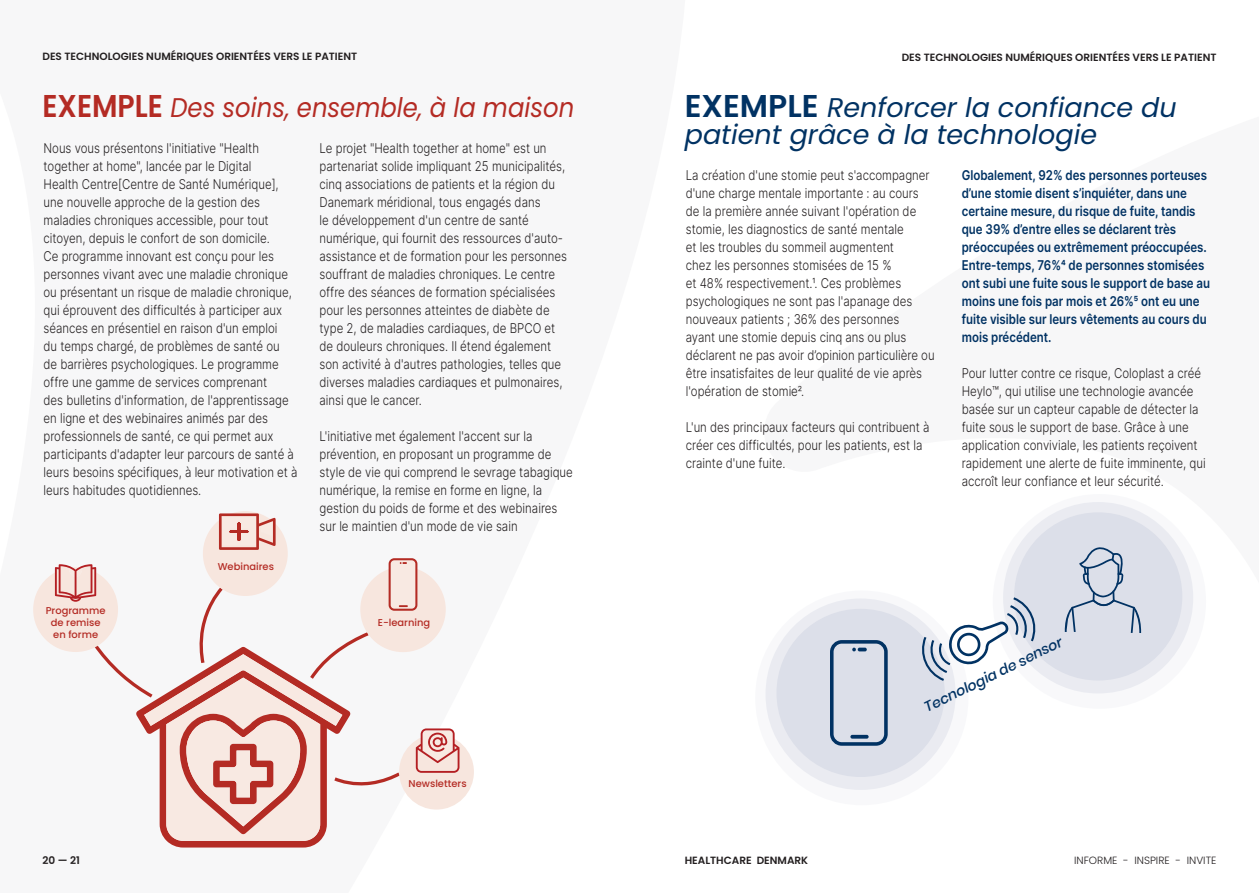
<style>
.page{position:relative;width:1259px;height:893px;background:#fff}
.page>*{position:absolute;margin:0;border:0;box-sizing:border-box;transform-origin:0 0}
.Rubrik_21{font:italic 27px/27px "Poppins";color:#013263}
.Rubrik_21-2{font:italic 27px "Poppins";color:#b42b24;scale:.9 1}
.t1{font:italic 500 14.25px "Poppins";color:#013263}
.Brød{font:300 13.5px/18px "Inter";color:#231f20;scale:.85 1}
.Brød-2{font:600 13.5px/18px "Inter";color:#013263;scale:.85 1}
.Paginering__footer__header_-_bold{font:600 10.5px "Poppins";color:#231f20}
.t2{font:300 10.5px "Poppins";color:#231f20}
.t3{font:500 9.9px/11.9px "Poppins";color:#b42b24;text-align:center}
.s1{font-weight:600;font-style:normal;font-size:31.5px}
</style>
<div class="page">
<div style="left:992px;top:494px;width:214px;height:215px;background:#f8f8fa;border-radius:50%"></div>
<div style="left:1003px;top:502px;width:190px;height:191px;background:#eaebf1;border-radius:50%"></div>
<div style="left:1014px;top:512px;width:168px;height:168px;background:#dcdfe9;border-radius:50%"></div>
<svg style="left:1064px;top:547px;width:77px;height:86px"></svg>
<div style="left:755px;top:590px;width:213px;height:215px;background:#f8f8fa;border-radius:50%"></div>
<div style="left:765px;top:598px;width:190px;height:192px;background:#eaebf1;border-radius:50%"></div>
<div style="left:776px;top:609px;width:168px;height:168px;background:#dcdfe9;border-radius:50%"></div>
<svg style="left:917px;top:597px;width:119px;height:84px"></svg>
<div style="left:830px;top:640px;width:57px;height:106px;border:4px solid #013263;border-radius:10px"></div>
<svg style="left:852px;top:648px;width:15px;height:4px"></svg>
<svg style="left:850px;top:735px;width:18px;height:4px"></svg>
<div style="left:203px;top:511px;width:85px;height:85px;background:#f7e6de;border-radius:50%"></div>
<svg style="left:219px;top:513px;width:57px;height:37px"></svg>
<div style="left:399px;top:734px;width:75px;height:76px;background:#f7e6de;border-radius:50%"></div>
<div style="left:360px;top:567px;width:86px;height:85px;background:#f7e6de;border-radius:50%"></div>
<div style="left:390px;top:559px;width:26px;height:51px;background:#f8e9e2;border-radius:5px"></div>
<div style="left:388px;top:558px;width:29px;height:53px;border:2px solid #b42b24;border-radius:5px"></div>
<svg style="left:416px;top:728px;width:43px;height:45px"></svg>
<svg style="left:33px;top:562px;width:375px;height:285px"></svg>
<p class="Paginering__footer__header_-_bold" style="left:43px;top:51px;width:316px">DES TECHNOLOGIES NUMÉRIQUES ORIENTÉES VERS LE PATIENT</p>
<p class="Paginering__footer__header_-_bold" style="left:901px;top:51px;width:316px">DES TECHNOLOGIES NUMÉRIQUES ORIENTÉES VERS LE PATIENT</p>
<p class="Rubrik_21-2" style="left:43px;top:92px;width:592px"><span class="s1">EXEMPLE</span> Des soins, ensemble, à la maison</p>
<p class="Brød" style="left:44px;top:139px;width:300px">Nous vous présentons l'initiative "Health together at home", lancée par le Digital<br>Health Centre[Centre de Santé Numérique], une nouvelle approche de la gestion des maladies chroniques accessible, pour tout citoyen, depuis le confort de son domicile.<br>Ce programme innovant est conçu pour les personnes vivant avec une maladie chronique ou présentant un risque de maladie chronique, qui éprouvent des difficultés à participer aux séances en présentiel en raison d'un emploi<br>du temps chargé, de problèmes de santé ou<br>de barrières psychologiques. Le programme offre une gamme de services comprenant<br>des bulletins d'information, de l'apprentissage en ligne et des webinaires animés par des professionnels de santé, ce qui permet aux participants d'adapter leur parcours de santé à leurs besoins spécifiques, à leur motivation et à leurs habitudes quotidiennes.</p>
<p class="Brød" style="left:319px;top:139px;width:293px">Le projet "Health together at home" est un partenariat solide impliquant 25 municipalités, cinq associations de patients et la région du Danemark méridional, tous engagés dans<br>le développement d'un centre de santé numérique, qui fournit des ressources d'auto&shy;assistance et de formation pour les personnes souffrant de maladies chroniques. Le centre offre des séances de formation spécialisées pour les personnes atteintes de diabète de type 2, de maladies cardiaques, de BPCO et de douleurs chroniques. Il étend également son activité à d'autres pathologies, telles que diverses maladies cardiaques et pulmonaires, ainsi que le cancer.</p>
<p class="Brød" style="left:319px;top:427px;width:299px">L'initiative met également l'accent sur la prévention, en proposant un programme de style de vie qui comprend le sevrage tabagique numérique, la remise en forme en ligne, la gestion du poids de forme et des webinaires sur le maintien d'un mode de vie sain</p>
<p class="t3" style="left:46px;top:605px;width:61px">Programme de remise en forme</p>
<p class="t3" style="left:218px;top:561px;width:58px">Webinaires</p>
<p class="t3" style="left:378px;top:617px;width:54px">E-learning</p>
<p class="t3" style="left:409px;top:777px;width:60px">Newsletters</p>
<p class="Rubrik_21" style="left:685px;top:94px;width:493px"><span class="s1">EXEMPLE</span> Renforcer la confiance du patient grâce à la technologie</p>
<p class="Brød" style="left:686px;top:166px;width:294px">La création d'une stomie peut s'accompagner d'une charge mentale importante : au cours de la première année suivant l'opération de stomie, les diagnostics de santé mentale<br>et les troubles du sommeil augmentent<br>chez les personnes stomisées de 15 %<br>et 48% respectivement.1. Ces problèmes psychologiques ne sont pas l'apanage des nouveaux patients ; 36% des personnes<br>ayant une stomie depuis cinq ans ou plus déclarent ne pas avoir d’opinion particulière ou être insatisfaites de leur qualité de vie après l'opération de stomie2.</p>
<p class="Brød" style="left:686px;top:418px;width:288px">L'un des principaux facteurs qui contribuent à créer ces difficultés, pour les patients, est la crainte d'une fuite.</p>
<p class="Brød-2" style="left:961px;top:166px;width:294px">Globalement, 92% des personnes porteuses d’une stomie disent s’inquiéter, dans une certaine mesure, du risque de fuite, tandis que 39% d’entre elles se déclarent très préoccupées ou extrêmement préoccupées.<br>Entre-temps, 76%4 de personnes stomisées ont subi une fuite sous le support de base au moins une fois par mois et 26%5 ont eu une fuite visible sur leurs vêtements au cours du mois précédent.</p>
<p class="Brød" style="left:961px;top:364px;width:288px">Pour lutter contre ce risque, Coloplast a créé Heylo™, qui utilise une technologie avancée basée sur un capteur capable de détecter la fuite sous le support de base. Grâce à une application conviviale, les patients reçoivent rapidement une alerte de fuite imminente, qui accroît leur confiance et leur sécurité.</p>
<p class="t1" style="left:921px;top:700px;width:153px;rotate:-26deg">Tecnologia de sensor</p>
<p class="Paginering__footer__header_-_bold" style="left:43px;top:854px;width:39px">20 — 21</p>
<p class="Paginering__footer__header_-_bold" style="left:685px;top:854px;width:125px">HEALTHCARE DENMARK</p>
<p class="t2" style="left:1074px;top:854px;width:144px">INFORME - INSPIRE - INVITE</p>
</div>
